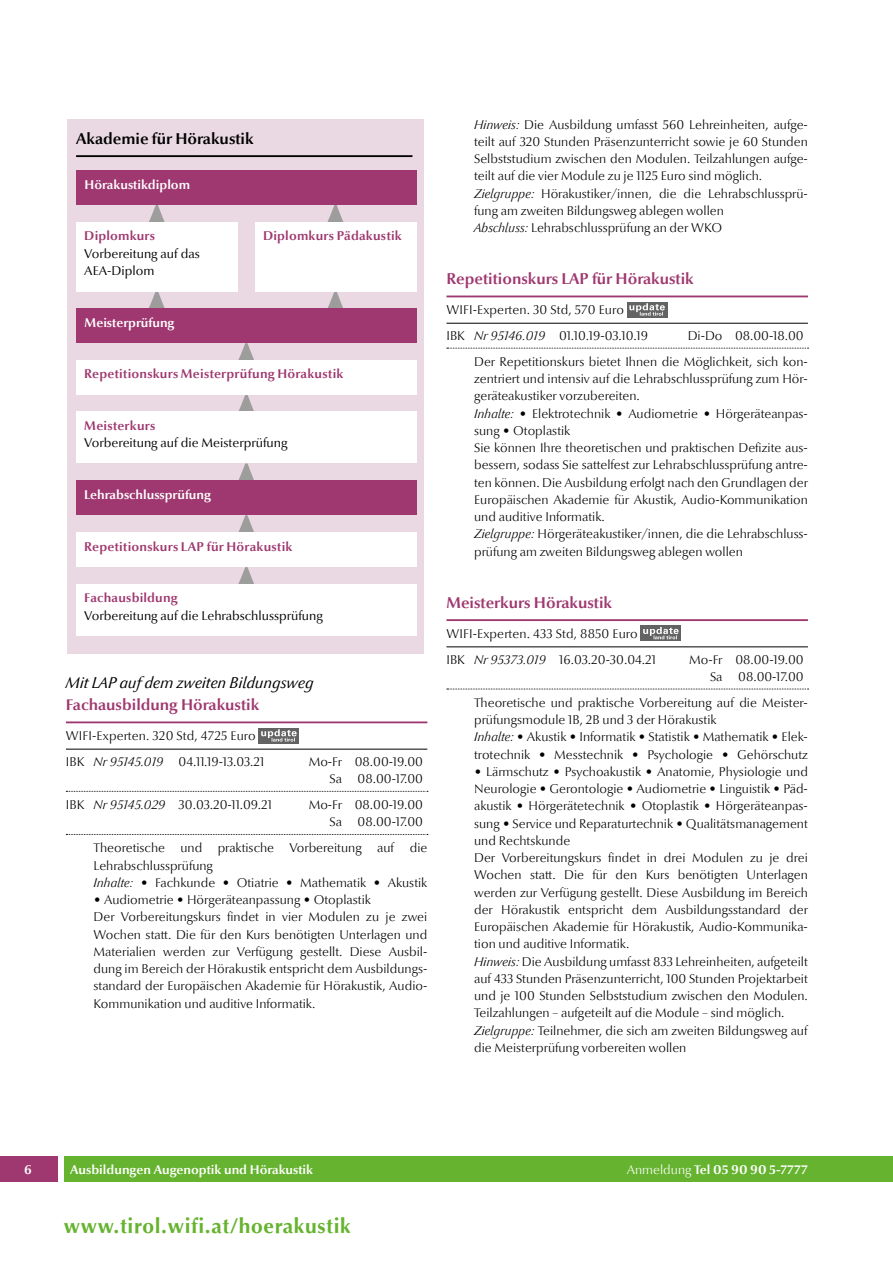
<style>
.page{position:relative;width:893px;height:1263px;background:#fff}
.page>*{position:absolute;margin:0;border:0;box-sizing:border-box;transform-origin:0 0}
.Fußzeile{font:700 21px "Optima";letter-spacing:.03em;color:#65b32e}
.titelabstandvor{font:700 15.75px "Optima Nova LT";color:#9f3870}
.utitel{font:italic 15.75px "Optima Nova LT";color:#000}
.titel{font:700 15.75px "Optima Nova LT";color:#9f3870}
.t1{font:700 15.75px "Optima Nova LT";color:#000}
.inhalt{font:300 12.75px/17.2px "Optima Nova LT";color:#000;text-align:justify}
.t2{font:12.75px/17.2px "Optima Nova LT";color:#000}
.ortvanrtermine{font:300 12.75px/17.2px "Optima Nova LT";color:#000;text-align:right}
.t3{font:700 12.75px "Optima Nova LT";color:#fff}
.ortvanrtermine_ohnea{font:300 12.75px/17.2px "Optima Nova LT";color:#000;text-align:right}
.t4{font:700 12.75px "Optima Nova LT";letter-spacing:.02em;color:#9f3870}
.trainerlepreis{font:300 12.75px "Optima Nova LT";letter-spacing:.01em;color:#000}
.s1{font-weight:700;color:#9f3870}
.s2{font-style:italic}
.s3{font-weight:300}
</style>
<div class="page">
<div style="left:0;top:1156px;width:57px;height:26px;background:#9f3870"></div>
<div style="left:64px;top:1156px;width:829px;height:26px;background:#65b32e"></div>
<hr style="left:446px;top:296px;width:362px;height:1px;background:#9f3870">
<hr style="left:446px;top:323px;width:362px;height:1px;background:#000">
<svg style="left:447px;top:348px;width:361px;height:1px"></svg>
<hr style="left:446px;top:619px;width:362px;height:2px;background:#9f3870">
<hr style="left:446px;top:646px;width:362px;height:1px;background:#000">
<svg style="left:447px;top:689px;width:361px;height:1px"></svg>
<div style="left:627px;top:302px;width:40px;height:15px;background:#646363"></div>
<svg style="left:629px;top:303px;width:36px;height:13px"></svg>
<svg style="left:641px;top:625px;width:40px;height:16px"></svg>
<svg style="left:643px;top:627px;width:36px;height:12px"></svg>
<hr style="left:66px;top:721px;width:361px;height:2px;background:#9f3870">
<hr style="left:66px;top:749px;width:361px;height:1px;background:#000">
<svg style="left:66px;top:791px;width:362px;height:1px"></svg>
<svg style="left:66px;top:834px;width:362px;height:1px"></svg>
<div style="left:259px;top:728px;width:40px;height:15px;background:#646363"></div>
<svg style="left:261px;top:729px;width:36px;height:13px"></svg>
<div style="left:68px;top:119px;width:356px;height:534px;background:#ead8e2"></div>
<svg style="left:238px;top:463px;width:16px;height:18px"></svg>
<svg style="left:327px;top:205px;width:16px;height:17px"></svg>
<svg style="left:149px;top:205px;width:16px;height:17px"></svg>
<svg style="left:149px;top:291px;width:16px;height:17px"></svg>
<svg style="left:238px;top:395px;width:16px;height:17px"></svg>
<svg style="left:327px;top:291px;width:16px;height:17px"></svg>
<svg style="left:238px;top:515px;width:16px;height:17px"></svg>
<svg style="left:238px;top:567px;width:16px;height:17px"></svg>
<svg style="left:238px;top:343px;width:16px;height:17px"></svg>
<div style="left:76px;top:308px;width:341px;height:35px;background:#9f3870"></div>
<div style="left:76px;top:481px;width:340px;height:34px;background:#9f3870"></div>
<div style="left:76px;top:170px;width:341px;height:35px;background:#9f3870"></div>
<div style="left:76px;top:222px;width:162px;height:69px;background:#fff"></div>
<div style="left:255px;top:222px;width:161px;height:69px;background:#fff"></div>
<div style="left:76px;top:412px;width:340px;height:51px;background:#fff"></div>
<div style="left:76px;top:532px;width:340px;height:35px;background:#fff"></div>
<div style="left:76px;top:584px;width:340px;height:52px;background:#fff"></div>
<div style="left:76px;top:360px;width:340px;height:34px;background:#fff"></div>
<hr style="left:76px;top:155px;width:336px;height:2px;background:#000">
<p class="t1" style="left:76px;top:129px;width:179px">Akademie für Hörakustik</p>
<p class="t3" style="left:85px;top:177px;width:107px">Hörakustikdiplom</p>
<p class="t2" style="left:84px;top:228px;width:117px"><span class="s1">Diplomkurs<br></span>Vorbereitung auf das<br>AEA-Diplom</p>
<p class="t4" style="left:263px;top:229px;width:140px">Diplomkurs Pädakustik</p>
<p class="t3" style="left:85px;top:315px;width:91px">Meisterprüfung</p>
<p class="t4" style="left:84px;top:366px;width:261px">Repetitionskurs Meisterprüfung Hörakustik</p>
<p class="t2" style="left:84px;top:417px;width:205px"><span class="s1">Meisterkurs<br></span>Vorbereitung auf die Meisterprüfung</p>
<p class="t3" style="left:84px;top:487px;width:128px">Lehrabschlussprüfung</p>
<p class="t4" style="left:84px;top:539px;width:210px">Repetitionskurs LAP für Hörakustik</p>
<p class="t2" style="left:84px;top:590px;width:240px"><span class="s1">Fachausbildung<br></span>Vorbereitung auf die Lehrabschlussprüfung</p>
<p class="utitel" style="left:66px;top:673px;width:249px">Mit LAP auf dem zweiten Bildungsweg</p>
<p class="titel" style="left:66px;top:695px;width:195px">Fachausbildung Hörakustik</p>
<p class="trainerlepreis" style="left:66px;top:728px;width:191px">WIFI-Experten. 320 Std, 4725 Euro</p>
<p class="ortvanrtermine" style="left:66px;top:753px;width:200px">IBK <span class="s2">Nr 95145.019</span> 04.11.19-13.03.21</p>
<p class="ortvanrtermine" style="left:309px;top:753px;width:116px">Mo-Fr 08.00-19.00<br>Sa 08.00-17.00</p>
<p class="ortvanrtermine" style="left:66px;top:796px;width:208px">IBK <span class="s2">Nr 95145.029</span> 30.03.20-11.09.21</p>
<p class="ortvanrtermine" style="left:309px;top:796px;width:116px">Mo-Fr 08.00-19.00<br>Sa 08.00-17.00</p>
<p class="inhalt" style="left:94px;top:840px;width:335px">Theoretische und praktische Vorbereitung auf die<br>Lehrabschlussprüfung</p>
<p class="inhalt" style="left:94px;top:874px;width:335px"><span class="s2">Inhalte:</span> • Fachkunde • Otiatrie • Mathematik • Akustik</p>
<p class="inhalt" style="left:94px;top:891px;width:279px">• Audiometrie • Hörgeräteanpassung • Otoplastik</p>
<p class="inhalt" style="left:94px;top:909px;width:335px">Der Vorbereitungskurs findet in vier Modulen zu je zwei Wochen statt. Die für den Kurs benötigten Unterlagen und Materialien werden zur Verfügung gestellt. Diese Ausbil&shy;dung im Bereich der Hörakustik entspricht dem Ausbildungs&shy;standard der Europäischen Akademie für Hörakustik, Audio-Kommunikation und auditive Informatik.</p>
<p class="inhalt" style="left:474px;top:116px;width:335px"><span class="s2">Hinweis:</span> Die Ausbildung umfasst 560 Lehreinheiten, aufge&shy;teilt auf 320 Stunden Präsenzunterricht sowie je 60 Stunden Selbststudium zwischen den Modulen. Teilzahlungen aufge&shy;teilt auf die vier Module zu je 1125 Euro sind möglich.</p>
<p class="inhalt" style="left:474px;top:185px;width:335px"><span class="s2">Zielgruppe:</span> Hörakustiker/innen, die die Lehrabschlussprü&shy;fung am zweiten Bildungsweg ablegen wollen</p>
<p class="inhalt" style="left:474px;top:219px;width:249px"><span class="s2">Abschluss:</span> Lehrabschlussprüfung an der WKO</p>
<p class="titelabstandvor" style="left:446px;top:269px;width:249px">Repetitionskurs LAP für Hörakustik</p>
<p class="trainerlepreis" style="left:446px;top:302px;width:179px">WIFI-Experten. 30 Std, 570 Euro</p>
<p class="ortvanrtermine_ohnea" style="left:446px;top:327px;width:203px">IBK <span class="s2">Nr 95146.019</span> 01.10.19-03.10.19</p>
<p class="ortvanrtermine_ohnea" style="left:688px;top:327px;width:117px">Di-Do 08.00-18.00</p>
<p class="inhalt" style="left:474px;top:353px;width:335px">Der Repetitionskurs bietet Ihnen die Möglichkeit, sich kon&shy;zentriert und intensiv auf die Lehrabschlussprüfung zum Hör&shy;geräteakustiker vorzubereiten.</p>
<p class="inhalt" style="left:474px;top:405px;width:335px"><span class="s2">Inhalte:</span> • Elektrotechnik • Audiometrie • Hörgeräteanpas&shy;sung • Otoplastik</p>
<p class="inhalt" style="left:474px;top:440px;width:335px">Sie können Ihre theoretischen und praktischen Defizite aus&shy;bessern, sodass Sie sattelfest zur Lehrabschlussprüfung antre&shy;ten können. Die Ausbildung erfolgt nach den Grundlagen der Europäischen Akademie für Akustik, Audio-Kommunikation und auditive Informatik.</p>
<p class="inhalt" style="left:474px;top:526px;width:335px"><span class="s2">Zielgruppe:</span> Hörgeräteakustiker/innen, die die Lehrabschluss&shy;prüfung am zweiten Bildungsweg ablegen wollen</p>
<p class="titelabstandvor" style="left:446px;top:593px;width:167px">Meisterkurs Hörakustik</p>
<p class="trainerlepreis" style="left:446px;top:626px;width:193px">WIFI-Experten. 433 Std, 8850 Euro</p>
<p class="ortvanrtermine_ohnea" style="left:446px;top:651px;width:211px">IBK <span class="s2">Nr 95373.019</span> 16.03.20-30.04.21</p>
<p class="ortvanrtermine_ohnea" style="left:689px;top:651px;width:116px">Mo-Fr 08.00-19.00<br>Sa 08.00-17.00</p>
<p class="inhalt" style="left:474px;top:694px;width:335px">Theoretische und praktische Vorbereitung auf die Meister&shy;prüfungsmodule 1B, 2B und 3 der Hörakustik</p>
<p class="inhalt" style="left:474px;top:729px;width:335px"><span class="s2">Inhalte:</span> • Akustik • Informatik • Statistik • Mathematik • Elek&shy;trotechnik • Messtechnik • Psychologie • Gehörschutz</p>
<p class="inhalt" style="left:474px;top:763px;width:335px">• Lärmschutz • Psychoakustik • Anatomie, Physiologie und Neurologie • Gerontologie • Audiometrie • Linguistik • Päd&shy;akustik • Hörgerätetechnik • Otoplastik • Hörgeräteanpas&shy;sung • Service und Reparaturtechnik • Qualitätsmanagement und Rechtskunde</p>
<p class="inhalt" style="left:474px;top:849px;width:335px">Der Vorbereitungskurs findet in drei Modulen zu je drei Wochen statt. Die für den Kurs benötigten Unterlagen werden zur Verfügung gestellt. Diese Ausbildung im Bereich der Hörakustik entspricht dem Ausbildungsstandard der Europäischen Akademie für Hörakustik, Audio-Kommunika&shy;tion und auditive Informatik.</p>
<p class="inhalt" style="left:474px;top:953px;width:335px"><span class="s2">Hinweis:</span> Die Ausbildung umfasst 833 Lehreinheiten, aufgeteilt auf 433 Stunden Präsenzunterricht, 100 Stunden Projektarbeit und je 100 Stunden Selbststudium zwischen den Modulen.<br>Teilzahlungen – aufgeteilt auf die Module – sind möglich.</p>
<p class="inhalt" style="left:474px;top:1022px;width:335px"><span class="s2">Zielgruppe:</span> Teilnehmer, die sich am zweiten Bildungsweg auf die Meisterprüfung vorbereiten wollen</p>
<p class="t3" style="left:24px;top:1162px;width:9px">6</p>
<p class="t3" style="left:70px;top:1162px;width:244px">Ausbildungen Augenoptik und Hörakustik</p>
<p class="t3" style="left:627px;top:1163px;width:183px"><span class="s3">Anmeldung</span> Tel 05 90 90 5-7777</p>
<p class="Fußzeile" style="left:64px;top:1213px;width:289px">www.tirol.wifi.at/hoerakustik</p>
</div>
